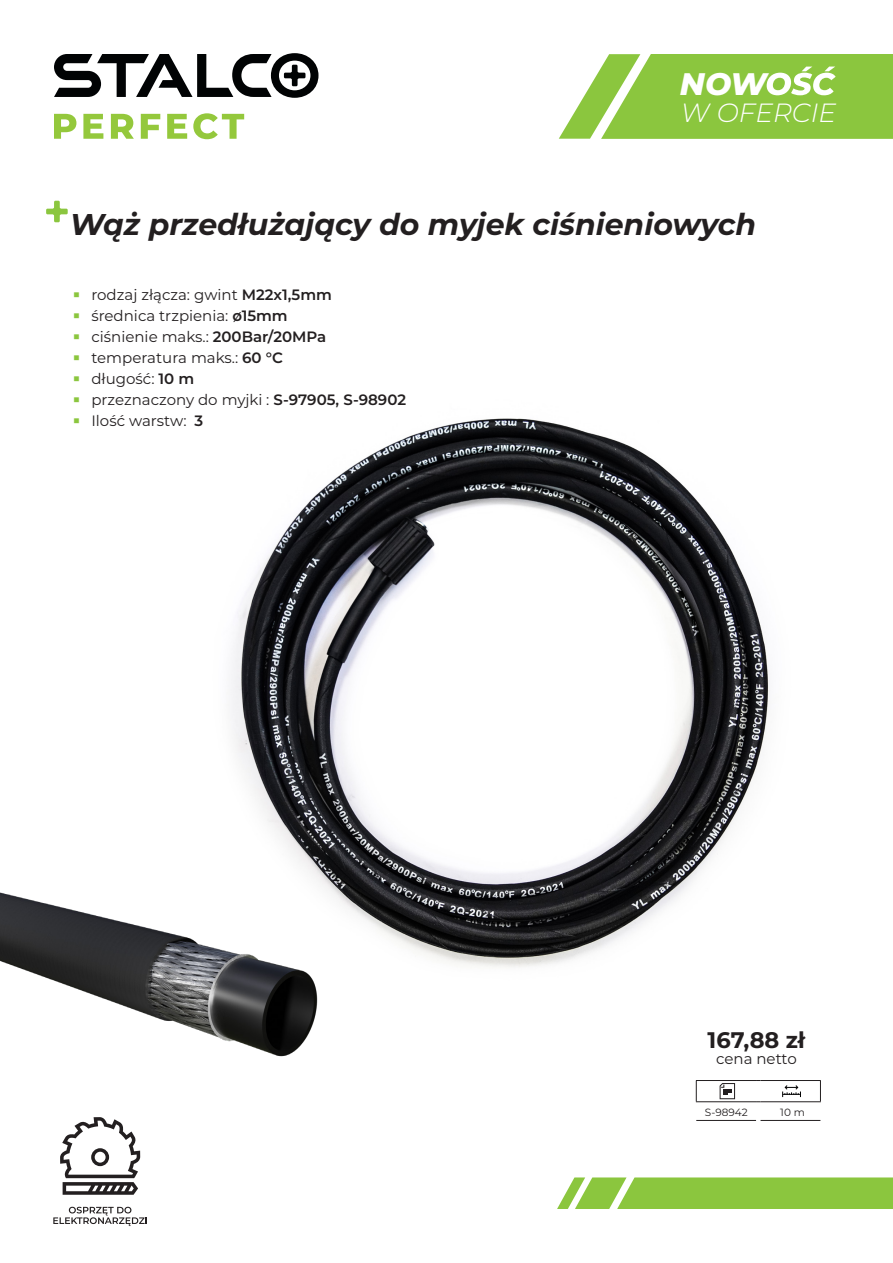
<style>
.page{position:relative;width:893px;height:1263px;background:#fff}
.page>*{position:absolute;margin:0;border:0;box-sizing:border-box;transform-origin:0 0}
.t1{font:italic 800 31.2px "Montserrat";color:#fff}
.t2{font:italic 700 30px "Montserrat";color:#231f20}
.t3{font:italic 300 26.4px "Montserrat";color:#fff}
.t4{font:700 22.5px "Montserrat";color:#231f20}
.t5{font:15px/21px "Montserrat";color:#231f20}
.t6{font:10.5px "Montserrat";color:#231f20}
.s1{font-family:"Leelawadee UI";color:#8bc63e}
.s2{font-weight:600}
</style>
<div class="page">
<svg style="left:557px;top:1177px;width:336px;height:32px;background:#95ca4e"></svg>
<svg style="left:54px;top:114px;width:22px;height:25px"></svg>
<svg style="left:83px;top:114px;width:20px;height:25px"></svg>
<svg style="left:111px;top:114px;width:23px;height:25px"></svg>
<svg style="left:141px;top:114px;width:19px;height:25px"></svg>
<svg style="left:167px;top:114px;width:20px;height:25px"></svg>
<svg style="left:193px;top:113px;width:51px;height:26px"></svg>
<svg style="left:54px;top:53px;width:264px;height:45px"></svg>
<svg style="left:559px;top:54px;width:334px;height:85px;background:#9bcd59"></svg>
<svg style="left:46px;top:201px;width:22px;height:21px"></svg>
<img style="left:231px;top:418px;width:538px;height:549px">
<svg style="left:53px;top:1207px;width:94px;height:19px"></svg>
<svg style="left:62px;top:1183px;width:76px;height:12px"></svg>
<hr style="left:696px;top:1120px;width:60px;height:1px;background:#231f20">
<hr style="left:760px;top:1120px;width:60px;height:1px;background:#231f20">
<hr style="left:696px;top:1080px;width:60px;height:1px;background:#231f20">
<svg style="left:696px;top:1081px;width:1px;height:20px"></svg>
<hr style="left:760px;top:1080px;width:61px;height:1px;background:#231f20">
<svg style="left:820px;top:1081px;width:1px;height:20px"></svg>
<hr style="left:696px;top:1101px;width:60px;height:1px;background:#231f20">
<hr style="left:760px;top:1101px;width:61px;height:1px;background:#231f20">
<svg style="left:720px;top:1083px;width:15px;height:16px"></svg>
<svg style="left:782px;top:1085px;width:19px;height:12px"></svg>
<img style="left:0;top:741px;width:507px;height:442px">
<h1 class="t1" style="left:680px;top:61px;width:88px">NOW</h1>
<h3 class="t3" style="left:681px;top:95px;width:157px">W OFERCIE</h3>
<h2 class="t2" style="left:70px;top:203px;width:688px">Wąż przedłużający do myjek ciśnieniowych</h2>
<p class="t5" style="left:70px;top:284px;width:337px"><span class="s1">◾</span> rodzaj złącza: gwint <span class="s2">M22x1,5mm<br></span><span class="s1">◾</span> średnica trzpienia: <span class="s2">ø15mm<br></span><span class="s1">◾</span> ciśnienie maks.: <span class="s2">200Bar/20MPa<br></span><span class="s1">◾</span> temperatura maks.: <span class="s2">60 °C<br></span><span class="s1">◾</span> długość: <span class="s2">10 m<br></span><span class="s1">◾</span> przeznaczony do myjki : <span class="s2">S-97905, S-98902 </span><span class="s1">◾</span> Ilość warstw: <span class="s2">3</span></p>
<h3 class="t4" style="left:708px;top:1023px;width:99px">167,88 zł</h3>
<p class="t5" style="left:716px;top:1047px;width:82px">cena netto</p>
<p class="t6" style="left:705px;top:1105px;width:45px">S-98942</p>
<p class="t6" style="left:780px;top:1105px;width:26px">10 m</p>
</div>
